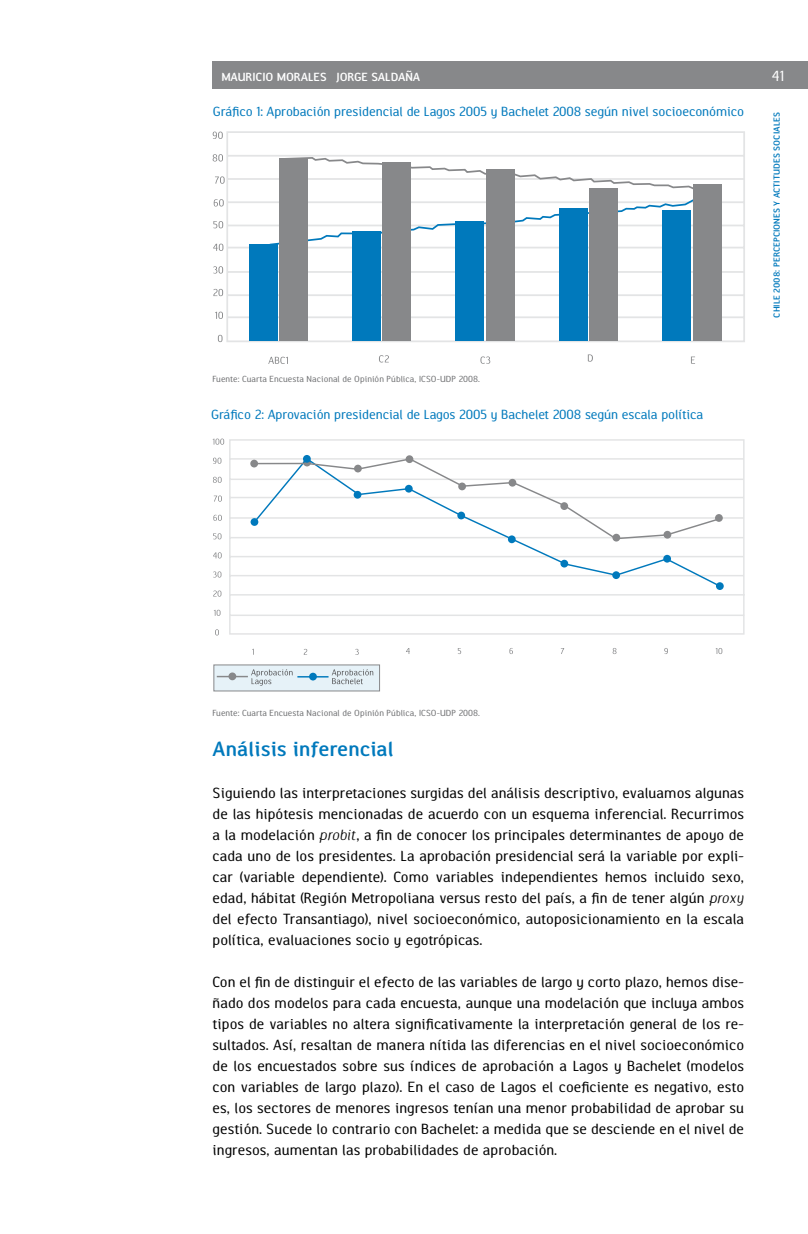
<style>
.page{position:relative;width:808px;height:1234px;background:#fff}
.page>*{position:absolute;margin:0;border:0;box-sizing:border-box;transform-origin:0 0}
.t1{font:700 21px "Indo Sans 04";color:#0079bc}
.t2{font:15px/21px "Indo Sans 04";color:#000;text-align:justify}
.t3{font:15px "Indo Sans 04";color:#fff}
.t4{font:13.5px "Indo Sans 04";letter-spacing:-.01em;color:#0079bc}
.t5{font:700 12px "Indo Sans 04";letter-spacing:-.01em;color:#fff}
.t6{font:9px "Indo Sans 04";color:#707173}
.t7{font:700 9px "Indo Sans 04";color:#0079bc}
.s1{font-style:italic}
</style>
<div class="page">
<div style="left:212px;top:61px;width:596px;height:28px;background:#87888a"></div>
<svg style="left:229px;top:439px;width:516px;height:196px"></svg>
<div style="left:251px;top:518px;width:7px;height:8px;background:#0079bc;border-radius:50%"></div>
<svg style="left:716px;top:582px;width:8px;height:8px"></svg>
<svg style="left:252px;top:456px;width:470px;height:132px"></svg>
<svg style="left:250px;top:459px;width:8px;height:8px"></svg>
<svg style="left:253px;top:457px;width:467px;height:83px"></svg>
<div style="left:354px;top:464px;width:8px;height:8px;background:#87888a;border-radius:50%"></div>
<div style="left:406px;top:455px;width:7px;height:8px;background:#87888a;border-radius:50%"></div>
<div style="left:458px;top:482px;width:8px;height:8px;background:#87888a;border-radius:50%"></div>
<div style="left:508px;top:478px;width:8px;height:8px;background:#87888a;border-radius:50%"></div>
<div style="left:560px;top:502px;width:8px;height:8px;background:#87888a;border-radius:50%"></div>
<div style="left:303px;top:455px;width:8px;height:7px;background:#0079bc;border-radius:50%"></div>
<div style="left:612px;top:533px;width:8px;height:8px;background:#87888a;border-radius:50%"></div>
<div style="left:663px;top:530px;width:8px;height:8px;background:#87888a;border-radius:50%"></div>
<div style="left:715px;top:514px;width:8px;height:7px;background:#87888a;border-radius:50%"></div>
<svg style="left:215px;top:629px;width:4px;height:6px"></svg>
<svg style="left:214px;top:609px;width:6px;height:6px"></svg>
<svg style="left:213px;top:590px;width:8px;height:6px"></svg>
<svg style="left:213px;top:571px;width:8px;height:6px"></svg>
<svg style="left:213px;top:552px;width:9px;height:6px"></svg>
<svg style="left:213px;top:533px;width:8px;height:6px"></svg>
<svg style="left:213px;top:514px;width:9px;height:7px"></svg>
<svg style="left:214px;top:495px;width:8px;height:6px"></svg>
<svg style="left:213px;top:476px;width:9px;height:7px"></svg>
<svg style="left:213px;top:457px;width:8px;height:6px"></svg>
<svg style="left:213px;top:438px;width:11px;height:6px"></svg>
<svg style="left:355px;top:648px;width:4px;height:6px"></svg>
<svg style="left:406px;top:648px;width:4px;height:6px"></svg>
<svg style="left:458px;top:648px;width:3px;height:6px"></svg>
<svg style="left:509px;top:648px;width:4px;height:6px"></svg>
<svg style="left:561px;top:648px;width:3px;height:6px"></svg>
<svg style="left:613px;top:648px;width:3px;height:6px"></svg>
<svg style="left:664px;top:648px;width:4px;height:6px"></svg>
<svg style="left:715px;top:648px;width:7px;height:6px"></svg>
<div style="left:214px;top:664px;width:166px;height:27px;background:#e6f2f8;border:1px solid #87888a"></div>
<div style="left:228px;top:672px;width:8px;height:8px;background:#87888a;border-radius:50%"></div>
<hr style="left:217px;top:675px;width:31px;height:2px;background:#87888a">
<svg style="left:251px;top:669px;width:42px;height:16px"></svg>
<div style="left:309px;top:672px;width:8px;height:8px;background:#0079bc;border-radius:50%"></div>
<hr style="left:297px;top:676px;width:31px;height:1px;background:#0079bc">
<svg style="left:332px;top:669px;width:41px;height:15px"></svg>
<svg style="left:226px;top:131px;width:519px;height:211px"></svg>
<div style="left:249px;top:244px;width:29px;height:96px;background:#0079bc"></div>
<div style="left:352px;top:231px;width:29px;height:109px;background:#0079bc"></div>
<div style="left:455px;top:221px;width:29px;height:119px;background:#0079bc"></div>
<div style="left:559px;top:208px;width:29px;height:132px;background:#0079bc"></div>
<div style="left:662px;top:210px;width:29px;height:130px;background:#0079bc"></div>
<svg style="left:218px;top:335px;width:4px;height:7px"></svg>
<svg style="left:215px;top:311px;width:8px;height:8px"></svg>
<svg style="left:213px;top:289px;width:10px;height:7px"></svg>
<svg style="left:213px;top:266px;width:10px;height:7px"></svg>
<svg style="left:213px;top:243px;width:10px;height:8px"></svg>
<svg style="left:213px;top:221px;width:10px;height:7px"></svg>
<svg style="left:214px;top:199px;width:10px;height:7px"></svg>
<svg style="left:215px;top:176px;width:10px;height:8px"></svg>
<svg style="left:213px;top:154px;width:10px;height:7px"></svg>
<svg style="left:213px;top:131px;width:10px;height:8px"></svg>
<svg style="left:268px;top:356px;width:20px;height:8px"></svg>
<svg style="left:480px;top:356px;width:10px;height:8px"></svg>
<svg style="left:691px;top:356px;width:4px;height:7px"></svg>
<svg style="left:379px;top:355px;width:10px;height:7px"></svg>
<svg style="left:588px;top:354px;width:5px;height:7px"></svg>
<div style="left:279px;top:158px;width:29px;height:182px;background:#87888a"></div>
<div style="left:382px;top:162px;width:29px;height:178px;background:#87888a"></div>
<div style="left:486px;top:169px;width:29px;height:171px;background:#87888a"></div>
<div style="left:589px;top:188px;width:29px;height:152px;background:#87888a"></div>
<div style="left:693px;top:184px;width:29px;height:156px;background:#87888a"></div>
<svg style="left:268px;top:156px;width:436px;height:90px"></svg>
<p class="t5" style="left:221px;top:70px;width:201px">MAURICIO MORALES JORGE SALDAÑA</p>
<p class="t4" style="left:213px;top:104px;width:533px">Gráfico 1: Aprobación presidencial de Lagos 2005 y Bachelet 2008 según nivel socioeconómico</p>
<p class="t6" style="left:213px;top:374px;width:269px">Fuente: Cuarta Encuesta Nacional de Opinión Pública, ICSO-UDP 2008.</p>
<p class="t4" style="left:211px;top:408px;width:494px">Gráfico 2: Aprovación presidencial de Lagos 2005 y Bachelet 2008 según escala política</p>
<p class="t3" style="left:772px;top:68px;width:14px">41</p>
<p class="t7" style="left:772px;top:317px;width:207px;rotate:-90deg">CHILE 2008: PERCEPCIONES Y ACTITUDES SOCIALES</p>
<p class="t6" style="left:213px;top:708px;width:269px">Fuente: Cuarta Encuesta Nacional de Opinión Pública, ICSO-UDP 2008.</p>
<h1 class="t1" style="left:213px;top:737px;width:183px">Análisis inferencial</h1>
<p class="t2" style="left:213px;top:783px;width:533px">Siguiendo las interpretaciones surgidas del análisis descriptivo, evaluamos algunas de las hipótesis mencionadas de acuerdo con un esquema inferencial. Recurrimos a la modelación <span class="s1">probit</span>, a fin de conocer los principales determinantes de apoyo de cada uno de los presidentes. La aprobación presidencial será la variable por expli&shy;car (variable dependiente). Como variables independientes hemos incluido sexo, edad, hábitat (Región Metropoliana versus resto del país, a fin de tener algún <span class="s1">proxy </span>del efecto Transantiago), nivel socioeconómico, autoposicionamiento en la escala política, evaluaciones socio y egotrópicas.</p>
<p class="t2" style="left:213px;top:972px;width:533px">Con el fin de distinguir el efecto de las variables de largo y corto plazo, hemos dise&shy;ñado dos modelos para cada encuesta, aunque una modelación que incluya ambos tipos de variables no altera significativamente la interpretación general de los re&shy;sultados. Así, resaltan de manera nítida las diferencias en el nivel socioeconómico de los encuestados sobre sus índices de aprobación a Lagos y Bachelet (modelos con variables de largo plazo). En el caso de Lagos el coeficiente es negativo, esto es, los sectores de menores ingresos tenían una menor probabilidad de aprobar su gestión. Sucede lo contrario con Bachelet: a medida que se desciende en el nivel de ingresos, aumentan las probabilidades de aprobación.</p>
</div>
